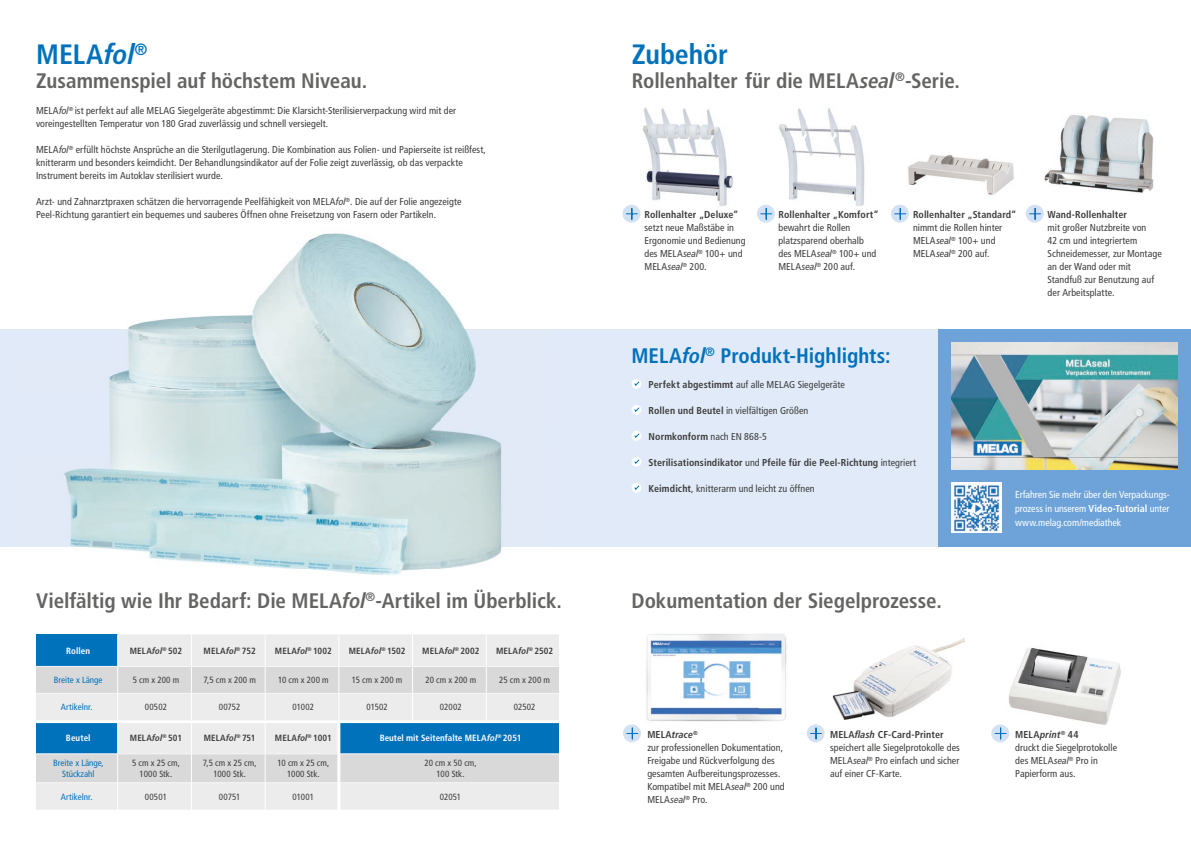
<style>
.page{position:relative;width:1191px;height:842px;background:#fff}
.page>*{position:absolute;margin:0;border:0;box-sizing:border-box;transform-origin:0 0}
.t1{font:700 condensed 28px "Frutiger LT Pro";letter-spacing:-.005em;color:#0071bb}
.t2{font:700 condensed 21px "Frutiger LT Pro";letter-spacing:-.005em;color:#646463}
.t3{font:700 condensed 21px "Frutiger LT Pro";letter-spacing:-.005em;color:#0071bb}
.t4{font:condensed 10px/13px "Frutiger LT Pro";letter-spacing:.005em;color:#3d3d3c}
.t5{font:700 condensed 10px "Frutiger LT Pro";letter-spacing:.005em;color:#3d3d3c}
.t6{font:condensed 10px/14px "Frutiger LT Pro";letter-spacing:-.005em;color:#fff;text-align:justify}
.t7{font:condensed 9px/10.8px "Frutiger LT Pro";color:#3d3d3c;text-align:center}
.t8{font:700 condensed 9px "Frutiger LT Pro";letter-spacing:.015em;color:#3d3d3c}
.t9{font:condensed 9px/10.8px "Frutiger LT Pro";color:#0071bb;text-align:center}
.t10{font:700 condensed 9px "Frutiger LT Pro";color:#fff}
.s1{font-style:italic}
.s2{font-weight:700}
.s3{font-weight:400}
.s4{font-weight:700;font-style:italic}
</style>
<div class="page">
<div style="left:0;top:329px;width:1191px;height:217px;background:#e1eaf8"></div>
<div style="left:631px;top:379px;width:10px;height:10px;background:#fff;border-radius:50%"></div>
<svg style="left:634px;top:381px;width:6px;height:5px"></svg>
<div style="left:631px;top:405px;width:10px;height:10px;background:#fff;border-radius:50%"></div>
<svg style="left:634px;top:407px;width:6px;height:5px"></svg>
<div style="left:631px;top:431px;width:10px;height:10px;background:#fff;border-radius:50%"></div>
<svg style="left:634px;top:433px;width:6px;height:5px"></svg>
<div style="left:631px;top:457px;width:10px;height:10px;background:#fff;border-radius:50%"></div>
<svg style="left:634px;top:459px;width:6px;height:5px"></svg>
<div style="left:631px;top:483px;width:10px;height:10px;background:#fff;border-radius:50%"></div>
<svg style="left:634px;top:485px;width:6px;height:5px"></svg>
<img style="left:13px;top:233px;width:571px;height:342px">
<div style="left:937px;top:329px;width:254px;height:217px;background:#6da3d8"></div>
<img style="left:951px;top:483px;width:50px;height:50px">
<img style="left:951px;top:342px;width:226px;height:127px">
<svg style="left:36px;top:634px;width:523px;height:176px;background:#c8d6e1"></svg>
<hr style="left:36px;top:721px;width:523px;height:2px;background:#fff">
<hr style="left:337px;top:722px;width:3px;height:107px;background:#fff">
<img style="left:832px;top:638px;width:132px;height:82px">
<svg style="left:806px;top:724px;width:18px;height:18px"></svg>
<svg style="left:810px;top:728px;width:11px;height:11px"></svg>
<div style="left:623px;top:724px;width:18px;height:18px;background:#d3e1f4;border-radius:50%"></div>
<svg style="left:627px;top:728px;width:11px;height:11px"></svg>
<img style="left:1009px;top:648px;width:112px;height:77px">
<div style="left:991px;top:724px;width:18px;height:18px;background:#d3e1f4;border-radius:50%"></div>
<svg style="left:995px;top:728px;width:11px;height:11px"></svg>
<img style="left:1044px;top:115px;width:110px;height:78px">
<div style="left:757px;top:205px;width:18px;height:18px;background:#d3e1f4;border-radius:50%"></div>
<svg style="left:760px;top:208px;width:11px;height:11px"></svg>
<div style="left:891px;top:205px;width:18px;height:18px;background:#d3e1f4;border-radius:50%"></div>
<svg style="left:894px;top:208px;width:11px;height:11px"></svg>
<svg style="left:1025px;top:205px;width:18px;height:18px"></svg>
<svg style="left:1029px;top:208px;width:11px;height:11px"></svg>
<img style="left:634px;top:108px;width:100px;height:101px">
<img style="left:779px;top:108px;width:86px;height:98px">
<img style="left:908px;top:154px;width:106px;height:41px">
<div style="left:622px;top:205px;width:18px;height:18px;background:#d3e1f4;border-radius:50%"></div>
<svg style="left:626px;top:208px;width:11px;height:11px"></svg>
<img style="left:646px;top:634px;width:141px;height:88px">
<h1 class="t1" style="left:36px;top:38px;width:113px">MELA<span class="s1">fol</span><sup>®</sup></h1>
<h2 class="t2" style="left:36px;top:68px;width:332px">Zusammenspiel auf höchstem Niveau.</h2>
<p class="t4" style="left:36px;top:104px;width:421px">MELA<span class="s1">fol</span><sup>®</sup> ist perfekt auf alle MELAG Siegelgeräte abgestimmt: Die Klarsicht-Sterilisierverpackung wird mit der voreingestellten Temperatur von 180 Grad zuverlässig und schnell versiegelt.</p>
<p class="t4" style="left:36px;top:143px;width:451px">MELA<span class="s1">fol</span><sup>®</sup> erfüllt höchste Ansprüche an die Sterilgutlagerung. Die Kombination aus Folien- und Papierseite ist reißfest, knitterarm und besonders keimdicht. Der Behandlungsindikator auf der Folie zeigt zuverlässig, ob das verpackte<br>Instrument bereits im Autoklav sterilisiert wurde.</p>
<p class="t4" style="left:36px;top:195px;width:427px">Arzt- und Zahnarztpraxen schätzen die hervorragende Peelfähigkeit von MELA<span class="s1">fol</span><sup>®</sup>. Die auf der Folie angezeigte<br>Peel-Richtung garantiert ein bequemes und sauberes Öffnen ohne Freisetzung von Fasern oder Partikeln.</p>
<h2 class="t2" style="left:36px;top:588px;width:527px">Vielfältig wie Ihr Bedarf: Die MELA<span class="s1">fol</span><sup>®</sup>-Artikel im Überblick.</h2>
<p class="t10" style="left:66px;top:645px;width:26px">Rollen</p>
<p class="t8" style="left:130px;top:645px;width:54px">MELA<span class="s1">fol</span><sup>®</sup> 502</p>
<p class="t8" style="left:204px;top:645px;width:54px">MELA<span class="s1">fol</span><sup>®</sup> 752</p>
<p class="t8" style="left:275px;top:645px;width:58px">MELA<span class="s1">fol</span><sup>®</sup> 1002</p>
<p class="t8" style="left:349px;top:645px;width:58px">MELA<span class="s1">fol</span><sup>®</sup> 1502</p>
<p class="t8" style="left:422px;top:645px;width:59px">MELA<span class="s1">fol</span><sup>®</sup> 2002</p>
<p class="t8" style="left:496px;top:645px;width:58px">MELA<span class="s1">fol</span><sup>®</sup> 2502</p>
<p class="t9" style="left:54px;top:675px;width:50px">Breite x Länge</p>
<p class="t7" style="left:133px;top:675px;width:48px">5 cm x 200 m</p>
<p class="t7" style="left:203px;top:675px;width:54px">7,5 cm x 200 m</p>
<p class="t7" style="left:278px;top:675px;width:52px">10 cm x 200 m</p>
<p class="t7" style="left:352px;top:675px;width:52px">15 cm x 200 m</p>
<p class="t7" style="left:425px;top:675px;width:52px">20 cm x 200 m</p>
<p class="t7" style="left:499px;top:675px;width:52px">25 cm x 200 m</p>
<p class="t9" style="left:61px;top:702px;width:33px">Artikelnr.</p>
<p class="t7" style="left:145px;top:702px;width:24px">00502</p>
<p class="t7" style="left:219px;top:702px;width:23px">00752</p>
<p class="t7" style="left:293px;top:702px;width:23px">01002</p>
<p class="t7" style="left:366px;top:702px;width:23px">01502</p>
<p class="t7" style="left:440px;top:702px;width:23px">02002</p>
<p class="t7" style="left:514px;top:702px;width:23px">02502</p>
<p class="t10" style="left:66px;top:733px;width:26px">Beutel</p>
<p class="t8" style="left:130px;top:733px;width:54px">MELA<span class="s1">fol</span><sup>®</sup> 501</p>
<p class="t8" style="left:204px;top:733px;width:53px">MELA<span class="s1">fol</span><sup>®</sup> 751</p>
<p class="t8" style="left:275px;top:733px;width:58px">MELA<span class="s1">fol</span><sup>®</sup> 1001</p>
<p class="t10" style="left:380px;top:733px;width:143px">Beutel mit Seitenfalte MELA<span class="s1">fol</span><sup>®</sup> 2051</p>
<p class="t9" style="left:53px;top:758px;width:52px">Breite x Länge,<br>Stückzahl</p>
<p class="t7" style="left:132px;top:758px;width:49px">5 cm x 25 cm,<br>1000 Stk.</p>
<p class="t7" style="left:203px;top:758px;width:55px">7,5 cm x 25 cm,<br>1000 Stk.</p>
<p class="t7" style="left:277px;top:758px;width:53px">10 cm x 25 cm,<br>1000 Stk.</p>
<p class="t7" style="left:424px;top:758px;width:54px">20 cm x 50 cm,<br>100 Stk.</p>
<p class="t9" style="left:61px;top:791px;width:33px">Artikelnr.</p>
<p class="t7" style="left:145px;top:791px;width:24px">00501</p>
<p class="t7" style="left:219px;top:791px;width:23px">00751</p>
<p class="t7" style="left:293px;top:791px;width:23px">01001</p>
<p class="t7" style="left:440px;top:791px;width:23px">02051</p>
<h1 class="t1" style="left:632px;top:38px;width:98px">Zubehör</h1>
<h2 class="t2" style="left:632px;top:68px;width:330px">Rollenhalter für die MELA<span class="s1">seal</span><sup>®</sup>-Serie.</h2>
<p class="t5" style="left:644px;top:209px;width:95px">Rollenhalter „Deluxe“</p>
<p class="t4" style="left:644px;top:221px;width:102px">setzt neue Maßstäbe in<br>Ergonomie und Bedienung des MELA<span class="s1">seal</span><sup>®</sup> 100+ und<br>MELA<span class="s1">seal</span><sup>®</sup> 200.</p>
<p class="t5" style="left:778px;top:209px;width:102px">Rollenhalter „Komfort“</p>
<p class="t4" style="left:778px;top:221px;width:99px">bewahrt die Rollen platzsparend oberhalb des MELA<span class="s1">seal</span><sup>®</sup> 100+ und<br>MELA<span class="s1">seal</span><sup>®</sup> 200 auf.</p>
<p class="t5" style="left:913px;top:209px;width:105px">Rollenhalter „Standard“</p>
<p class="t4" style="left:913px;top:221px;width:91px">nimmt die Rollen hinter<br>MELA<span class="s1">seal</span><sup>®</sup> 100+ und<br>MELA<span class="s1">seal</span><sup>®</sup> 200 auf.</p>
<p class="t5" style="left:1047px;top:209px;width:81px">Wand-Rollenhalter</p>
<p class="t4" style="left:1047px;top:221px;width:116px">mit großer Nutzbreite von<br>42 cm und integriertem<br>Schneidemesser, zur Montage an der Wand oder mit<br>Standfuß zur Benutzung auf der Arbeitsplatte.</p>
<h2 class="t3" style="left:631px;top:344px;width:260px">MELA<span class="s1">fol</span><sup>®</sup> Produkt-Highlights:</h2>
<p class="t4" style="left:648px;top:378px;width:198px"><span class="s2">Perfekt abgestimmt</span> auf alle MELAG Siegelgeräte</p>
<p class="t4" style="left:648px;top:404px;width:161px"><span class="s2">Rollen und Beutel</span> in vielfältigen Größen</p>
<p class="t5" style="left:648px;top:431px;width:120px">Normkonform <span class="s3">nach EN 868-5</span></p>
<p class="t5" style="left:648px;top:457px;width:269px">Sterilisationsindikator <span class="s3">und</span> Pfeile für die Peel-Richtung <span class="s3">integriert</span></p>
<p class="t4" style="left:648px;top:482px;width:167px"><span class="s2">Keimdicht</span>, knitterarm und leicht zu öffnen</p>
<h2 class="t2" style="left:631px;top:588px;width:312px">Dokumentation der Siegelprozesse.</h2>
<p class="t6" style="left:1015px;top:487px;width:156px">Erfahren Sie mehr über den Verpackungs&shy;prozess in unserem <span class="s2">Video-Tutorial</span> unter www.melag.com/mediathek</p>
<p class="t4" style="left:830px;top:728px;width:131px"><span class="s2">MELA</span><span class="s4">flash</span> <span class="s2">CF-Card-Printer </span>speichert alle Siegelprotokolle des<br>MELA<span class="s1">seal</span><sup>®</sup> Pro einfach und sicher auf einer CF-Karte.</p>
<p class="t4" style="left:647px;top:728px;width:139px"><span class="s2">MELA</span><span class="s4">trace</span><sup>®<br></sup>zur professionellen Dokumentation,<br>Freigabe und Rückverfolgung des gesamten Aufbereitungsprozesses.<br>Kompatibel mit MELA<span class="s1">seal</span><sup>®</sup> 200 und<br>MELA<span class="s1">seal</span><sup>®</sup> Pro.</p>
<p class="t4" style="left:1015px;top:728px;width:103px"><span class="s2">MELA</span><span class="s4">print</span><sup>®</sup> <span class="s2">44<br></span>druckt die Siegelprotokolle des MELA<span class="s1">seal</span><sup>®</sup> Pro in<br>Papierform aus.</p>
</div>
